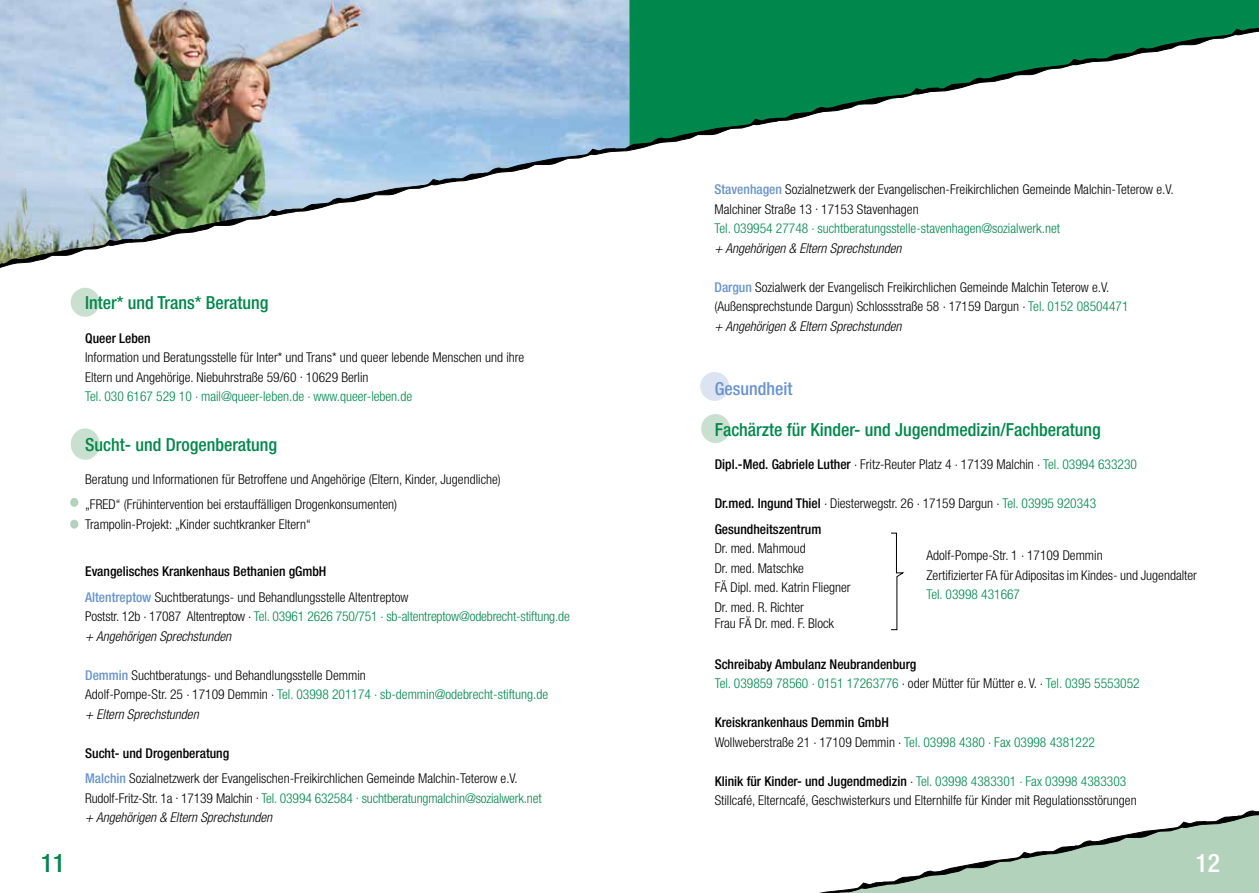
<style>
.page{position:relative;width:1259px;height:893px;background:#fff}
.page>*{position:absolute;margin:0;border:0;box-sizing:border-box;transform-origin:0 0}
.t1{font:500 condensed 25.5px "Helvetica Neue";color:#00874b}
.t2{font:500 condensed 25.5px "Helvetica Neue";color:#fff}
.t3{font:500 condensed 18px "Helvetica Neue";color:#00874b}
.t4{font:500 condensed 18px "Helvetica Neue";color:#6993cd}
.t5{font:300 condensed 13.5px/19.5px "Helvetica Neue";color:#000}
.t6{font:300 condensed 13.5px/19.5px "Helvetica Neue";color:#00874b}
.t7{font:500 condensed 13.5px/25.5px "Helvetica Neue";color:#000}
.t8{font:italic 300 condensed 13.5px "Helvetica Neue";color:#000}
.s1{font-weight:500}
.s2{font-weight:500;color:#6993cd}
.s3{color:#000}
.s4{font-style:italic;color:#000}
.s5{color:#00874b}
.s6{font-style:italic}
.s7{font-weight:300}
.s8{font-weight:300;color:#00874b}
.s9{font-weight:500;color:#000}
</style>
<div class="page">
<svg style="left:819px;top:810px;width:440px;height:83px"></svg>
<svg style="left:0;top:0;width:1259px;height:268px"></svg>
<div style="left:71px;top:428px;width:29px;height:32px;background:#c9dfcf;border-radius:50%"></div>
<div style="left:70px;top:498px;width:8px;height:9px;background:#b2d2bb;border-radius:50%"></div>
<div style="left:70px;top:520px;width:8px;height:9px;background:#b2d2bb;border-radius:50%"></div>
<div style="left:71px;top:288px;width:29px;height:29px;background:#c9dfcf;border-radius:50%"></div>
<div style="left:701px;top:414px;width:29px;height:29px;background:#c9dfcf;border-radius:50%"></div>
<div style="left:700px;top:372px;width:29px;height:29px;background:#dce3f3;border-radius:50%"></div>
<svg style="left:891px;top:532px;width:14px;height:98px"></svg>
<h2 class="t3" style="left:85px;top:292px;width:185px">Inter* und Trans* Beratung</h2>
<p class="t7" style="left:85px;top:325px;width:67px">Queer Leben</p>
<p class="t5" style="left:85px;top:348px;width:441px">Information und Beratungsstelle für Inter* und Trans* und queer lebende Menschen und ihre<br>Eltern und Angehörige. Niebuhrstraße 59/60 . 10629 Berlin</p>
<p class="t6" style="left:85px;top:387px;width:329px">Tel. 030 6167 529 10 . mail@queer-leben.de . www.queer-leben.de</p>
<h2 class="t3" style="left:85px;top:434px;width:194px">Sucht- und Drogenberatung</h2>
<p class="t5" style="left:85px;top:466px;width:417px;line-height:25.5px">Beratung und Informationen für Betroffene und Angehörige (Eltern, Kinder, Jugendliche) „FRED“ (Frühintervention bei erstauffälligen Drogenkonsumenten)</p>
<p class="t5" style="left:85px;top:514px;width:227px">Trampolin-Projekt: „Kinder suchtkranker Eltern“</p>
<p class="t5" style="left:85px;top:558px;width:325px;line-height:25.5px"><span class="s1">Evangelisches Krankenhaus Bethanien gGmbH<br></span><span class="s2">Altentreptow</span> Suchtberatungs- und Behandlungsstelle Altentreptow</p>
<p class="t6" style="left:85px;top:606px;width:486px"><span class="s3">Poststr. 12b </span><sup>.</sup> <span class="s3">17087 Altentreptow </span><sup>.</sup> Tel. 03961 2626 750/751 . sb-altentreptow@odebrecht-stiftung.de <span class="s4">+ Angehörigen Sprechstunden</span></p>
<p class="t5" style="left:85px;top:665px;width:464px"><span class="s2">Demmin</span> Suchtberatungs- und Behandlungsstelle Demmin<br>Adolf-Pompe-Str. 25 . 17109 Demmin . <span class="s5">Tel. 03998 201174 </span><sup>.</sup> <span class="s5">sb-demmin@odebrecht-stiftung.de </span><span class="s6">+ Eltern Sprechstunden</span></p>
<p class="t5" style="left:85px;top:740px;width:434px;line-height:25.5px"><span class="s1">Sucht- und Drogenberatung<br></span><span class="s2">Malchin</span> Sozialnetzwerk der Evangelischen-Freikirchlichen Gemeinde Malchin-Teterow e.V.</p>
<p class="t6" style="left:85px;top:788px;width:458px"><span class="s3">Rudolf-Fritz-Str. 1a </span><sup>.</sup> <span class="s3">17139 Malchin </span><sup>.</sup> Tel. 03994 632584 . suchtberatungmalchin@sozialwerk.net <span class="s4">+ Angehörigen &amp; Eltern Sprechstunden</span></p>
<p class="t5" style="left:714px;top:179px;width:461px"><span class="s2">Stavenhagen</span> Sozialnetzwerk der Evangelischen-Freikirchlichen Gemeinde Malchin-Teterow e.V.<br>Malchiner Straße 13 . 17153 Stavenhagen</p>
<p class="t6" style="left:714px;top:218px;width:347px">Tel. 039954 27748 . suchtberatungsstelle-stavenhagen@sozialwerk.net</p>
<p class="t8" style="left:714px;top:240px;width:188px">+ Angehörigen &amp; Eltern Sprechstunden</p>
<p class="t5" style="left:714px;top:277px;width:415px"><span class="s2">Dargun</span> Sozialwerk der Evangelisch Freikirchlichen Gemeinde Malchin Teterow e.V. (Außensprechstunde Dargun) Schlossstraße 58 . 17159 Dargun . <span class="s5">Tel. 0152 08504471 </span><span class="s6">+ Angehörigen &amp; Eltern Sprechstunden</span></p>
<h2 class="t4" style="left:714px;top:378px;width:79px">Gesundheit</h2>
<h2 class="t3" style="left:714px;top:419px;width:388px">Fachärzte für Kinder- und Jugendmedizin/Fachberatung</h2>
<p class="t5" style="left:714px;top:455px;width:424px"><span class="s1">Dipl.-Med. Gabriele Luther</span> . Fritz-Reuter Platz 4 . 17139 Malchin . <span class="s5">Tel. 03994 633230</span></p>
<p class="t7" style="left:714px;top:491px;width:383px">Dr.med. Ingund Thiel <sup>.</sup> <span class="s7">Diesterwegstr. 26 </span><sup>.</sup> <span class="s7">17159 Dargun </span><sup>.</sup> <span class="s8">Tel. 03995 920343<br></span>Gesundheitszentrum</p>
<p class="t5" style="left:714px;top:539px;width:137px">Dr. med. Mahmoud<br>Dr. med. Matschke<br>FÄ Dipl. med. Katrin Fliegner<br>Dr. med. R. Richter</p>
<p class="t5" style="left:714px;top:613px;width:121px">Frau FÄ Dr. med. F. Block</p>
<p class="t6" style="left:714px;top:654px;width:426px"><span class="s9">Schreibaby Ambulanz Neubrandenburg<br></span>Tel. 039859 78560 . 0151 17263776 <sup>.</sup> <span class="s3">oder Mütter für Mütter e. V. </span><sup>.</sup> Tel. 0395 5553052</p>
<p class="t5" style="left:714px;top:713px;width:382px"><span class="s1">Kreiskrankenhaus Demmin GmbH<br></span>Wollweberstraße 21 . 17109 Demmin . <span class="s5">Tel. 03998 4380 </span><sup>.</sup> <span class="s5">Fax 03998 4381222</span></p>
<p class="t5" style="left:714px;top:771px;width:423px"><span class="s1">Klinik für Kinder- und Jugendmedizin</span> . <span class="s5">Tel. 03998 4383301 </span><sup>.</sup> <span class="s5">Fax 03998 4383303<br></span>Stillcafé, Elterncafé, Geschwisterkurs und Elternhilfe für Kinder mit Regulationsstörungen</p>
<p class="t5" style="left:926px;top:545px;width:272px">Adolf-Pompe-Str. 1 . 17109 Demmin<br>Zertifizierter FA für Adipositas im Kindes- und Jugendalter</p>
<p class="t6" style="left:926px;top:584px;width:95px">Tel. 03998 431667</p>
<h1 class="t1" style="left:41px;top:848px;width:26px">11</h1>
<h1 class="t2" style="left:1195px;top:848px;width:26px">12</h1>
</div>
